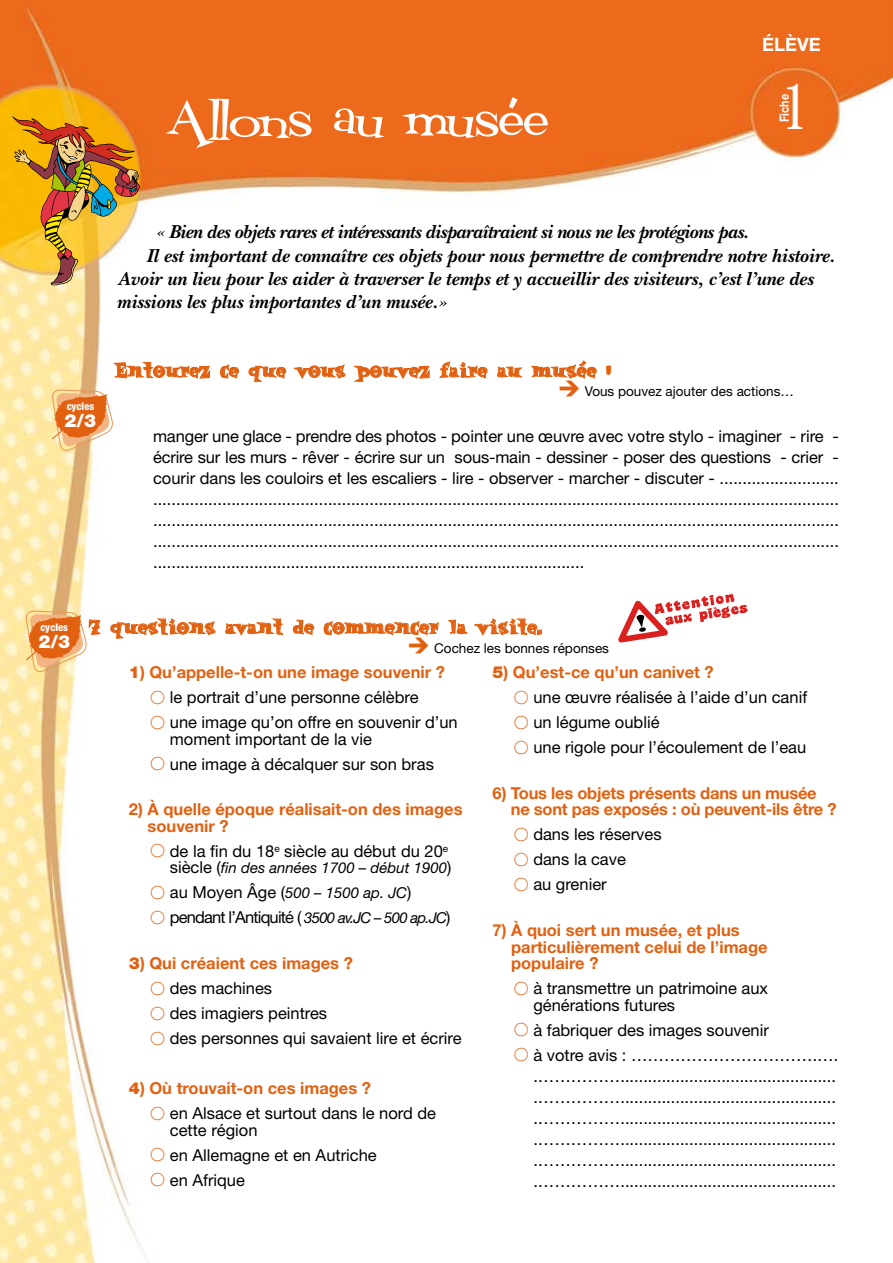
<style>
.page{position:relative;width:893px;height:1263px;background:#fff}
.page>*{position:absolute;margin:0;border:0;box-sizing:border-box;transform-origin:0 0}
.t1{font:66px "Fontdinerdotcom Loungy";color:#fff}
.t2{font:39px "jailb Ir D Jen NA";color:#fff}
.t3{font:italic 700 19.5px "New Baskerville";color:#000}
.t4{font:italic 700 19.5px "New Baskerville";letter-spacing:-.025em;color:#000}
.t5{font:700 18.45px "Helvetica Neue";color:#fff}
.t6{font:18px "Spooky Magic";color:#e26111}
.t7{font:900 18px "Helvetica Neue";color:#fff}
.t8{font:16.5px/25px "Helvetica Neue";color:#000}
.t9{font:700 16.5px/16.5px "Helvetica Neue";color:#e26111}
.t10{font:16.5px "Helvetica Neue";letter-spacing:-.05em;color:#000}
.t11{font:italic 15px/25px "Helvetica Neue";color:#000}
.t12{font:13.5px "Helvetica Neue";color:#000}
.t13{font:700 12.75px "Helvetica Neue";color:#fff;scale:.85 1}
.t14{font:800 condensed 10.5px "Helvetica Neue";color:#fff}
.s1{font-size:13.5px}
.s2{font-family:"Arrow Dynamic";font-weight:700;font-size:22.5px;color:#e26111}
.s3{font-weight:900;color:#e26111}
.s4{font-weight:700;color:#e26111}
.s5{font-family:"Utility City Bold Laser";color:#e26111}
.s6{font-style:normal;font-size:16.5px}
.s7{font-family:"Utility City Bold Laser";font-style:normal;font-size:16.5px;color:#e26111}
.s8{font-style:italic;font-size:15px}
</style>
<div class="page">
<img style="left:0;top:0;width:893px;height:1263px">
<img style="left:12px;top:116px;width:128px;height:169px">
<svg style="left:220px;top:364px;width:19px;height:15px"></svg>
<svg style="left:248px;top:364px;width:182px;height:58px"></svg>
<svg style="left:439px;top:361px;width:49px;height:18px"></svg>
<svg style="left:497px;top:366px;width:26px;height:56px"></svg>
<svg style="left:530px;top:359px;width:67px;height:63px"></svg>
<svg style="left:606px;top:365px;width:5px;height:10px"></svg>
<svg style="left:110px;top:580px;width:106px;height:99px"></svg>
<svg style="left:226px;top:580px;width:59px;height:56px"></svg>
<svg style="left:293px;top:619px;width:21px;height:16px"></svg>
<svg style="left:324px;top:580px;width:115px;height:55px"></svg>
<svg style="left:447px;top:617px;width:95px;height:19px"></svg>
<svg style="left:611px;top:593px;width:137px;height:54px"></svg>
<svg style="left:51px;top:324px;width:159px;height:129px"></svg>
<img style="left:48px;top:391px;width:63px;height:50px">
<svg style="left:25px;top:611px;width:76px;height:63px"></svg>
<img style="left:22px;top:612px;width:62px;height:50px">
<h1 class="t1" style="left:170px;top:85px;width:380px">Allons au musée</h1>
<p class="t5" style="left:762px;top:33px;width:60px">ÉLÈVE</p>
<h2 class="t2" style="left:787px;top:93px;width:18px">1</h2>
<p class="t13" style="left:776px;top:122px;width:35px;rotate:-90deg">Fiche</p>
<p class="t4" style="left:156px;top:221px;width:594px">« Bien des objets rares et intéressants disparaîtraient si nous ne les protégions pas.</p>
<p class="t3" style="left:147px;top:244px;width:690px">Il est important de connaître ces objets pour nous permettre de comprendre notre histoire.</p>
<p class="t3" style="left:118px;top:267px;width:697px">Avoir un lieu pour les aider à traverser le temps et y accueillir des visiteurs, c’est l’une des</p>
<p class="t3" style="left:117px;top:291px;width:332px">missions les plus importantes d’un musée.»</p>
<p class="t14" style="left:67px;top:400px;width:29px">cycles</p>
<p class="t7" style="left:65px;top:409px;width:33px">2/3</p>
<p class="t6" style="left:115px;top:360px;width:498px">Entourez <span class="s1">C</span>e que vous pouvez faire au musée :</p>
<p class="t12" style="left:560px;top:384px;width:236px"><span class="s2">e</span> Vous pouvez ajouter des actions…</p>
<p class="t8" style="left:153px;top:426px;width:687px;line-height:21px;text-align:justify">manger une glace - prendre des photos - pointer une œuvre avec votre stylo - imaginer - rire - écrire sur les murs - rêver - écrire sur un sous-main - dessiner - poser des questions - crier - courir dans les couloirs et les escaliers - lire - observer - marcher - discuter - .......................... ..................................................................................................................................................... ..................................................................................................................................................... ..................................................................................................................................................... ..............................................................................................</p>
<p class="t14" style="left:40px;top:621px;width:29px">cycles</p>
<p class="t7" style="left:38px;top:630px;width:33px">2/3</p>
<p class="t6" style="left:89px;top:617px;width:455px">7 questions avant de <span class="s1">C</span>ommen<span class="s1">C</span>er la visite.</p>
<p class="t12" style="left:409px;top:640px;width:201px"><span class="s2">e</span> Cochez les bonnes réponses</p>
<p class="t8" style="left:150px;top:660px;width:309px;text-indent:-21px"><span class="s3">1</span><span class="s4">) Qu’appelle-t-on une image souvenir ?<br></span><span class="s5">S</span> le portrait d’une personne célèbre<br><span class="s5">S</span> une image qu’on offre en souvenir d’un</p>
<p class="t8" style="left:150px;top:726px;width:285px;text-indent:20px">moment important de la vie<br><span class="s5">S</span> une image à décalquer sur son bras</p>
<p class="t9" style="left:148px;top:801px;width:316px;text-indent:-19px">2) À quelle époque réalisait-on des images souvenir ?</p>
<p class="t8" style="left:150px;top:838px;width:299px"><span class="s5">S</span> de la fin du 18<sup>e</sup> siècle au début du 20<sup>e</sup></p>
<p class="t11" style="left:150px;top:855px;width:303px;text-indent:20px"><span class="s6">siècle (</span>fin des années 1700 – début 1900<span class="s6">)<br></span><span class="s7">S</span> <span class="s6">au Moyen Âge (</span>500 – 1500 ap. JC<span class="s6">)</span></p>
<p class="t10" style="left:150px;top:908px;width:302px"><span class="s5">S</span> pendant l’Antiquité ( <span class="s8">3500 av.JC – 500 ap.JC</span>)</p>
<p class="t8" style="left:150px;top:950px;width:313px;text-indent:-21px"><span class="s3">3</span><span class="s4">) Qui créaient ces images ?<br></span><span class="s5">S</span> des machines<br><span class="s5">S</span> des imagiers peintres<br><span class="s5">S</span> des personnes qui savaient lire et écrire</p>
<p class="t8" style="left:150px;top:1075px;width:287px;text-indent:-21px"><span class="s3">4</span><span class="s4">) Où trouvait-on ces images ?<br></span><span class="s5">S</span> en Alsace et surtout dans le nord de</p>
<p class="t8" style="left:150px;top:1117px;width:228px;text-indent:20px">cette région<br><span class="s5">S</span> en Allemagne et en Autriche<br><span class="s5">S</span> en Afrique</p>
<p class="t8" style="left:514px;top:660px;width:295px;text-indent:-21px"><span class="s3">5</span><span class="s4">) Qu’est-ce qu’un canivet ?<br></span><span class="s5">S</span> une œuvre réalisée à l’aide d’un canif<br><span class="s5">S</span> un légume oublié<br><span class="s5">S</span> une rigole pour l’écoulement de l’eau</p>
<p class="t9" style="left:511px;top:784px;width:327px;text-indent:-18px">6) Tous les objets présents dans un musée ne sont pas exposés : où peuvent-ils être ?</p>
<p class="t8" style="left:514px;top:822px;width:149px"><span class="s5">S</span> dans les réserves<br><span class="s5">S</span> dans la cave<br><span class="s5">S</span> au grenier</p>
<p class="t9" style="left:511px;top:921px;width:258px;text-indent:-19px">7) À quoi sert un musée, et plus particulièrement celui de l’image populaire ?</p>
<p class="t8" style="left:533px;top:980px;width:236px;line-height:16.5px;text-indent:-20px"><span class="s5">S</span> à transmettre un patrimoine aux générations futures</p>
<p class="t8" style="left:514px;top:1017px;width:326px"><span class="s5">S</span> à fabriquer des images souvenir<br><span class="s5">S</span> à votre avis : …………………………….….</p>
<p class="t8" style="left:533px;top:1065px;width:304px;line-height:21px;text-align:justify">.……………............................................... .……………............................................... .……………............................................... .……………............................................... .……………............................................... .……………...............................................</p>
</div>
